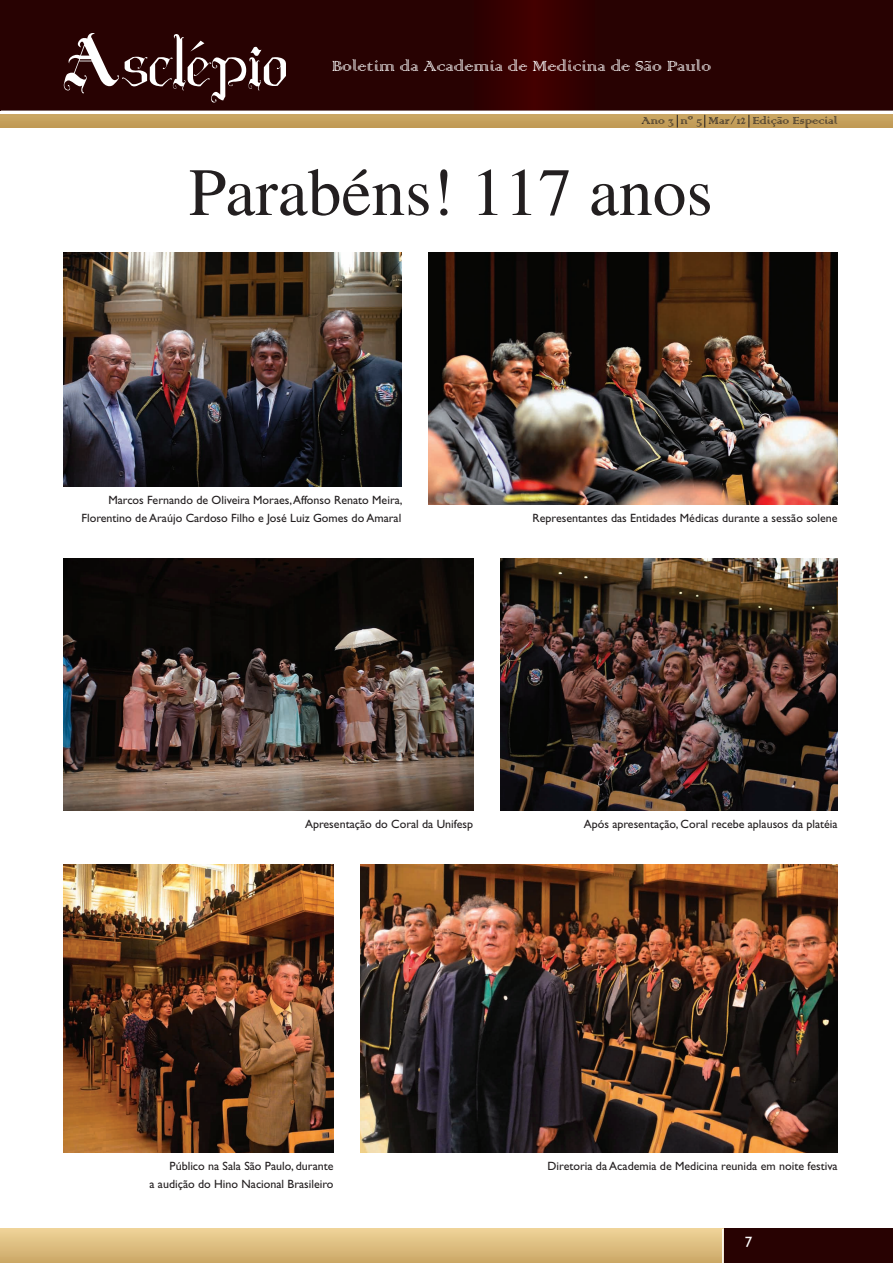
<style>
.page{position:relative;width:893px;height:1263px;background:#fff}
.page>*{position:absolute;margin:0;border:0;box-sizing:border-box;transform-origin:0 0}
.t1{font:67.5px "Times";color:#231f20}
.t2{font:19.5px "Colonna";color:#fff}
.t3{font:15px "Gill Sans";color:#fff}
.t4{font:13.5px "Colonna";color:#231f20}
.t5{font:12px/18px "Gill Sans";color:#231f20;text-align:right}
</style>
<div class="page">
<div style="left:0;top:115px;width:893px;height:13px;background:#c49f5b"></div>
<svg style="left:0;top:0;width:893px;height:111px;background:#2b0202"></svg>
<div style="left:723px;top:1229px;width:170px;height:34px;background:#280202"></div>
<svg style="left:677px;top:115px;width:1px;height:13px"></svg>
<svg style="left:704px;top:115px;width:1px;height:13px"></svg>
<svg style="left:749px;top:115px;width:1px;height:13px"></svg>
<svg style="left:64px;top:33px;width:222px;height:70px;background:#4e2f2f"></svg>
<div style="left:0;top:1229px;width:723px;height:34px;background:linear-gradient(to bottom,#efd399,#cca968)"></div>
<hr style="left:722px;top:1229px;width:2px;height:34px;background:#fff">
<img style="left:64px;top:252px;width:337px;height:234px">
<img style="left:64px;top:558px;width:409px;height:252px">
<img style="left:428px;top:252px;width:410px;height:252px">
<img style="left:500px;top:558px;width:338px;height:252px">
<img style="left:361px;top:864px;width:477px;height:288px">
<img style="left:64px;top:864px;width:270px;height:288px">
<h2 class="t2" style="left:332px;top:54px;width:381px">Boletim da Academia de Medicina de São Paulo</h2>
<p class="t4" style="left:642px;top:112px;width:198px">Ano 3 nº 5 Mar/12 Edição Especial</p>
<h1 class="t1" style="left:189px;top:154px;width:525px">Parabéns! 117 anos</h1>
<p class="t5" style="left:81px;top:491px;width:323px">Marcos Fernando de Oliveira Moraes, Affonso Renato Meira,<br>Florentino de Araújo Cardoso Filho e José Luiz Gomes do Amaral</p>
<p class="t5" style="left:533px;top:509px;width:307px">Representantes das Entidades Médicas durante a sessão solene</p>
<p class="t5" style="left:305px;top:815px;width:170px">Apresentação do Coral da Unifesp</p>
<p class="t5" style="left:584px;top:815px;width:255px">Após apresentação, Coral recebe aplausos da platéia</p>
<p class="t5" style="left:149px;top:1157px;width:186px">Público na Sala São Paulo, durante<br>a audição do Hino Nacional Brasileiro</p>
<p class="t5" style="left:548px;top:1157px;width:292px">Diretoria da Academia de Medicina reunida em noite festiva</p>
<p class="t3" style="left:745px;top:1233px;width:9px">7</p>
</div>
